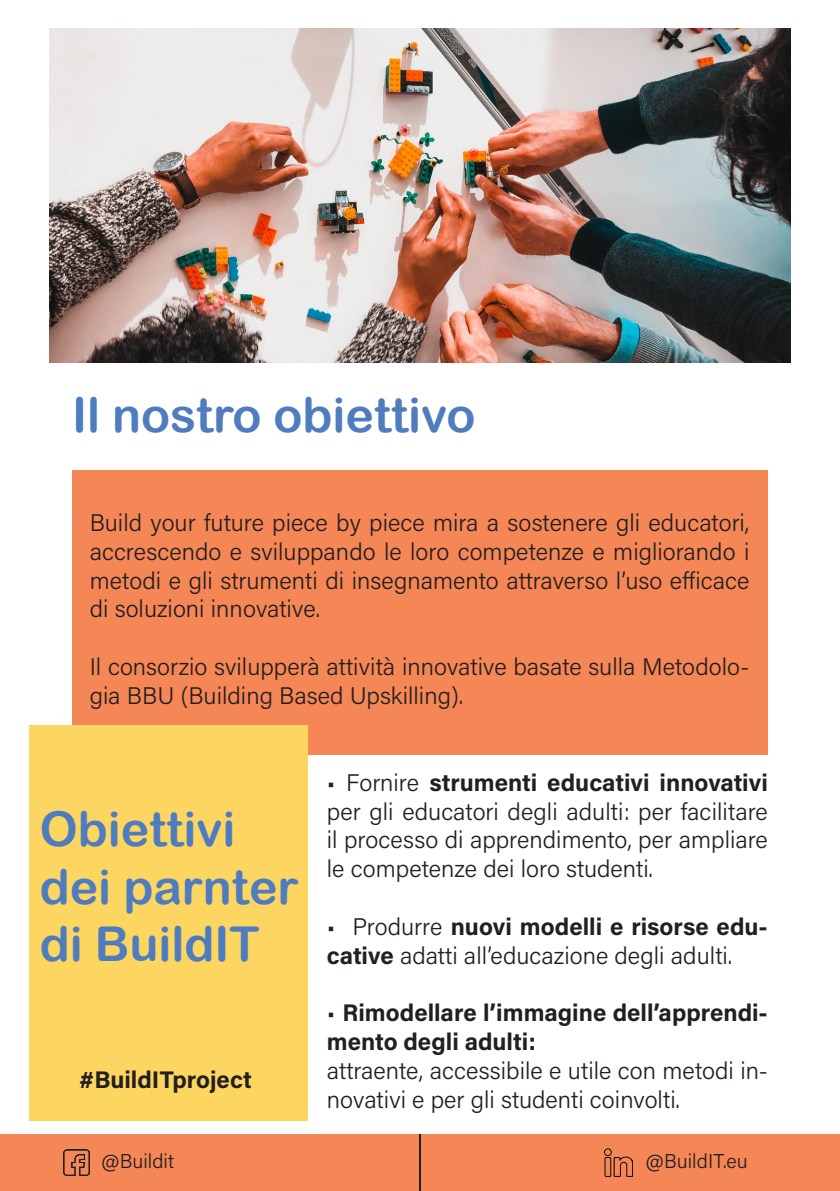
<style>
.page{position:relative;width:840px;height:1191px;background:#fff}
.page>*{position:absolute;margin:0;border:0;box-sizing:border-box;transform-origin:0 0}
.t1{font:48px "Arial Rounded MT Bold";color:#4e7cbf}
.t2{font:24px/28.8px "Acumin Variable Concept";letter-spacing:.01em;color:#231f20}
.t3{font:24px/28.8px "Acumin Variable Concept";letter-spacing:.05em;color:#231f20}
.t4{font:24px "Acumin Variable Concept";letter-spacing:.06em;color:#231f20}
.t5{font:20px "Acumin Variable Concept";letter-spacing:.01em;color:#231f20}
</style>
<div class="page">
<div style="left:72px;top:470px;width:695px;height:284px;background:#f58756"></div>
<img style="left:49px;top:28px;width:741px;height:335px">
<div style="left:0;top:1134px;width:839px;height:57px;background:#f58756"></div>
<img style="left:64px;top:1149px;width:26px;height:26px">
<img style="left:604px;top:1148px;width:28px;height:28px">
<hr style="left:419px;top:1134px;width:2px;height:57px;background:#231f20">
<div style="left:30px;top:725px;width:278px;height:395px;background:#fcd661"></div>
<p class="t1" style="left:72px;top:387px;width:405px">Il nostro obiettivo</p>
<p class="t2" style="left:90px;top:507px;width:660px;text-align:justify">Build your future piece by piece mira a sostenere gli educatori, accrescendo e sviluppando le loro competenze e migliorando i metodi e gli strumenti di insegnamento attraverso l’uso efficace di soluzioni innovative.</p>
<p class="t2" style="left:90px;top:651px;width:660px">Il consorzio svilupperà attività innovative basate sulla Metodolo&shy;gia BBU (Building Based Upskilling).</p>
<p class="t1" style="left:40px;top:800px;width:197px">Obiettivi</p>
<p class="t1" style="left:40px;top:858px;width:260px">dei parnter</p>
<p class="t1" style="left:40px;top:916px;width:221px">di BuildIT</p>
<p class="t4" style="left:79px;top:1063px;width:172px">#BuildITproject</p>
<p class="t2" style="left:327px;top:767px;width:442px;text-align:justify">• Fornire strumenti educativi innovativi per gli educatori degli adulti: per facilitare il processo di apprendimento, per ampliare le competenze dei loro studenti.</p>
<p class="t2" style="left:327px;top:911px;width:442px">• Produrre nuovi modelli e risorse edu&shy;cative adatti all’educazione degli adulti.</p>
<p class="t3" style="left:327px;top:997px;width:442px">• Rimodellare l’immagine dell’apprendi&shy;mento degli adulti:</p>
<p class="t2" style="left:327px;top:1055px;width:442px">attraente, accessibile e utile con metodi in&shy;novativi e per gli studenti coinvolti.</p>
<p class="t5" style="left:101px;top:1147px;width:74px">@Buildit</p>
<p class="t5" style="left:645px;top:1147px;width:104px">@BuildIT.eu</p>
</div>
